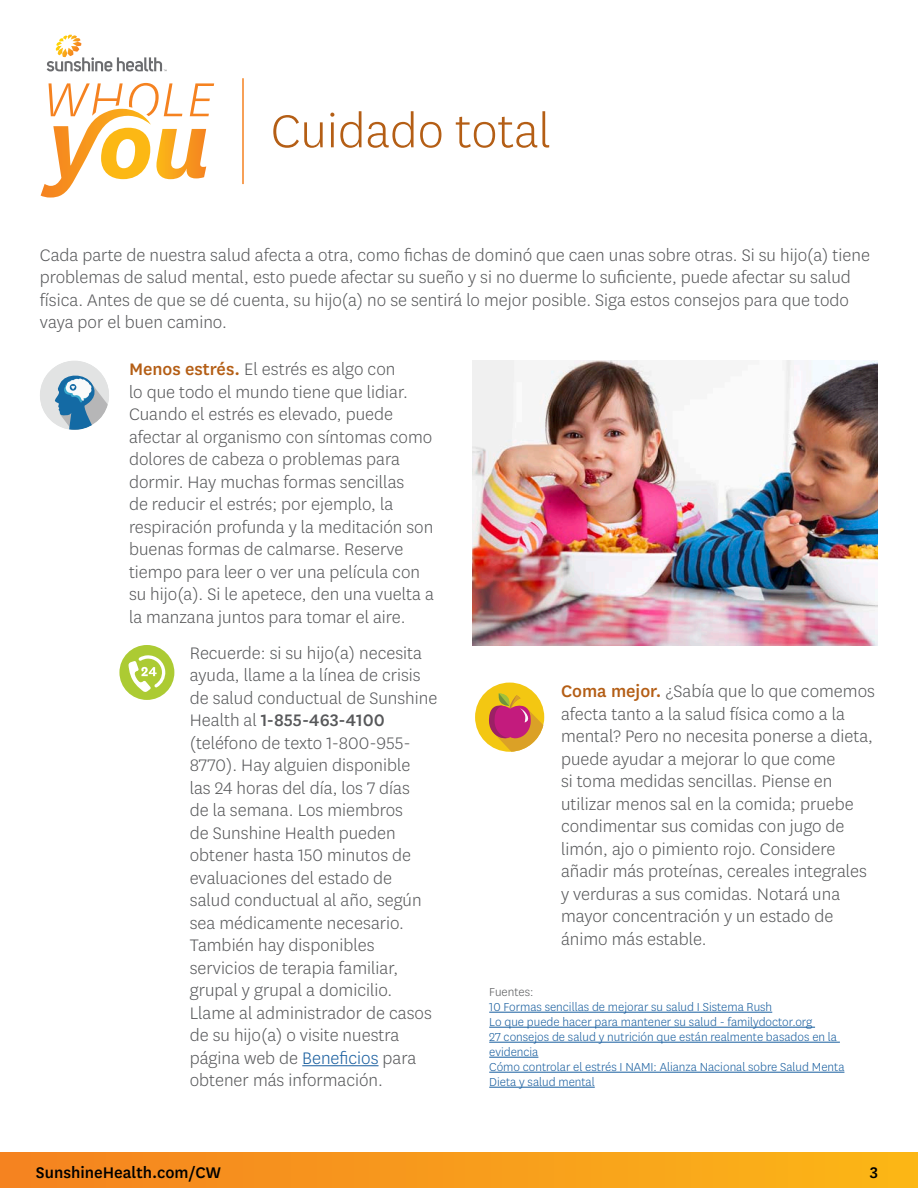
<style>
.page{position:relative;width:918px;height:1188px;background:#fff}
.page>*{position:absolute;margin:0;border:0;box-sizing:border-box;transform-origin:0 0}
.t1{font:300 54px "Centene Sans";color:#b45e15}
.t2{font:300 19.5px/22.5px "Centene Sans";color:#57585a}
.t3{font:500 18px "Centene Sans";color:#000}
.t4{font:300 13.5px/15px "Centene Sans";color:#175d9e}
.t5{font:300 13.5px "Centene Sans";color:#57585a}
.s1{font-weight:500;color:#b45e15}
.s2{color:#58595b}
.s3{font-weight:500}
.s4{color:#175d9e}
</style>
<div class="page">
<div style="left:0;top:1153px;width:918px;height:35px;background:linear-gradient(to right,#f48221,#fbb617)"></div>
<hr style="left:242px;top:78px;width:2px;height:106px;background:#f58220">
<hr style="left:302px;top:1065px;width:77px;height:1px;background:#175d9e">
<hr style="left:489px;top:1012px;width:283px;height:1px;background:#175d9e">
<hr style="left:489px;top:1027px;width:326px;height:1px;background:#175d9e">
<hr style="left:489px;top:1042px;width:351px;height:1px;background:#175d9e">
<hr style="left:489px;top:1057px;width:49px;height:1px;background:#175d9e">
<hr style="left:489px;top:1072px;width:355px;height:1px;background:#175d9e">
<hr style="left:489px;top:1087px;width:106px;height:1px;background:#175d9e">
<svg style="left:40px;top:361px;width:69px;height:69px"></svg>
<div style="left:475px;top:683px;width:69px;height:69px;background:#f3c712;border-radius:50%"></div>
<svg style="left:489px;top:693px;width:54px;height:59px"></svg>
<div style="left:119px;top:645px;width:55px;height:55px;background:#accb33;border-radius:50%"></div>
<svg style="left:128px;top:655px;width:38px;height:38px"></svg>
<svg style="left:41px;top:83px;width:173px;height:115px"></svg>
<svg style="left:46px;top:35px;width:121px;height:37px"></svg>
<img style="left:472px;top:361px;width:406px;height:285px">
<h2 class="t1" style="left:271px;top:97px;width:282px">Cuidado total</h2>
<p class="t2" style="left:40px;top:243px;width:832px">Cada parte de nuestra salud afecta a otra, como fichas de dominó que caen unas sobre otras. Si su hijo(a) tiene problemas de salud mental, esto puede afectar su sueño y si no duerme lo suficiente, puede afectar su salud física. Antes de que se dé cuenta, su hijo(a) no se sentirá lo mejor posible. Siga estos consejos para que todo vaya por el buen camino.</p>
<h3 class="t2" style="left:129px;top:358px;width:268px"><span class="s1">Menos estrés.</span> El estrés es algo con</h3>
<p class="t2" style="left:129px;top:380px;width:306px">lo que todo el mundo tiene que lidiar.<br>Cuando el estrés es elevado, puede afectar al organismo con síntomas como dolores de cabeza o problemas para dormir. Hay muchas formas sencillas<br>de reducir el estrés; por ejemplo, la respiración profunda y la meditación son buenas formas de calmarse. Reserve tiempo para leer o ver una película con su hijo(a). Si le apetece, den una vuelta a la manzana juntos para tomar el aire.</p>
<p class="t2" style="left:190px;top:641px;width:249px">Recuerde: si su hijo(a) necesita ayuda, llame a la línea de crisis de salud cond<span class="s2">uctual de Sun</span>shine<br>He<span class="s2">alth al</span> <span class="s3">1-855-463-4100 </span>(teléfono de texto 1-800-955-<br>8770). Hay alguien disponible<br>las 24 horas del día, los 7 días<br>de la semana. Los miembros<br><span class="s2">de Sun</span>shine He<span class="s2">alth pueden </span>obtener hasta 150 minutos de evaluaciones del estado de salud conductual al año, según sea médicamente necesario.<br>También hay disponibles servicios de terapia familiar, grupal y grupal a domicilio.<br>Llame al administrador de casos de su hijo(a) o visite nuestra página web de <span class="s4">Beneficios</span> para obtener más información.</p>
<h3 class="t2" style="left:561px;top:679px;width:316px"><span class="s1">Coma mejor.</span> ¿Sabía que lo que comemos</h3>
<p class="t2" style="left:561px;top:702px;width:314px">afecta tanto a la salud física como a la mental? Pero no necesita ponerse a dieta, puede ayudar a mejorar lo que come<br>si toma medidas sencillas. Piense en utilizar menos sal en la comida; pruebe condimentar sus comidas con jugo de limón, ajo o pimiento rojo. Considere añadir más proteínas, cereales integrales y verduras a sus comidas. Notará una mayor concentración y un estado de ánimo más estable.</p>
<p class="t5" style="left:489px;top:983px;width:46px">Fuentes:</p>
<p class="t4" style="left:489px;top:999px;width:357px">10 Formas sencillas de mejorar su salud I Sistema Rush<br>Lo que puede hacer para mantener su salud - familydoctor.org<br>27 consejos de salud y nutrición que están realmente basados en la evidencia<br>Cómo controlar el estrés I NAMI: Alianza Nacional sobre Salud Menta Dieta y salud mental</p>
<p class="t3" style="left:36px;top:1160px;width:187px">SunshineHealth.com/CW</p>
<p class="t3" style="left:870px;top:1160px;width:10px">3</p>
</div>
